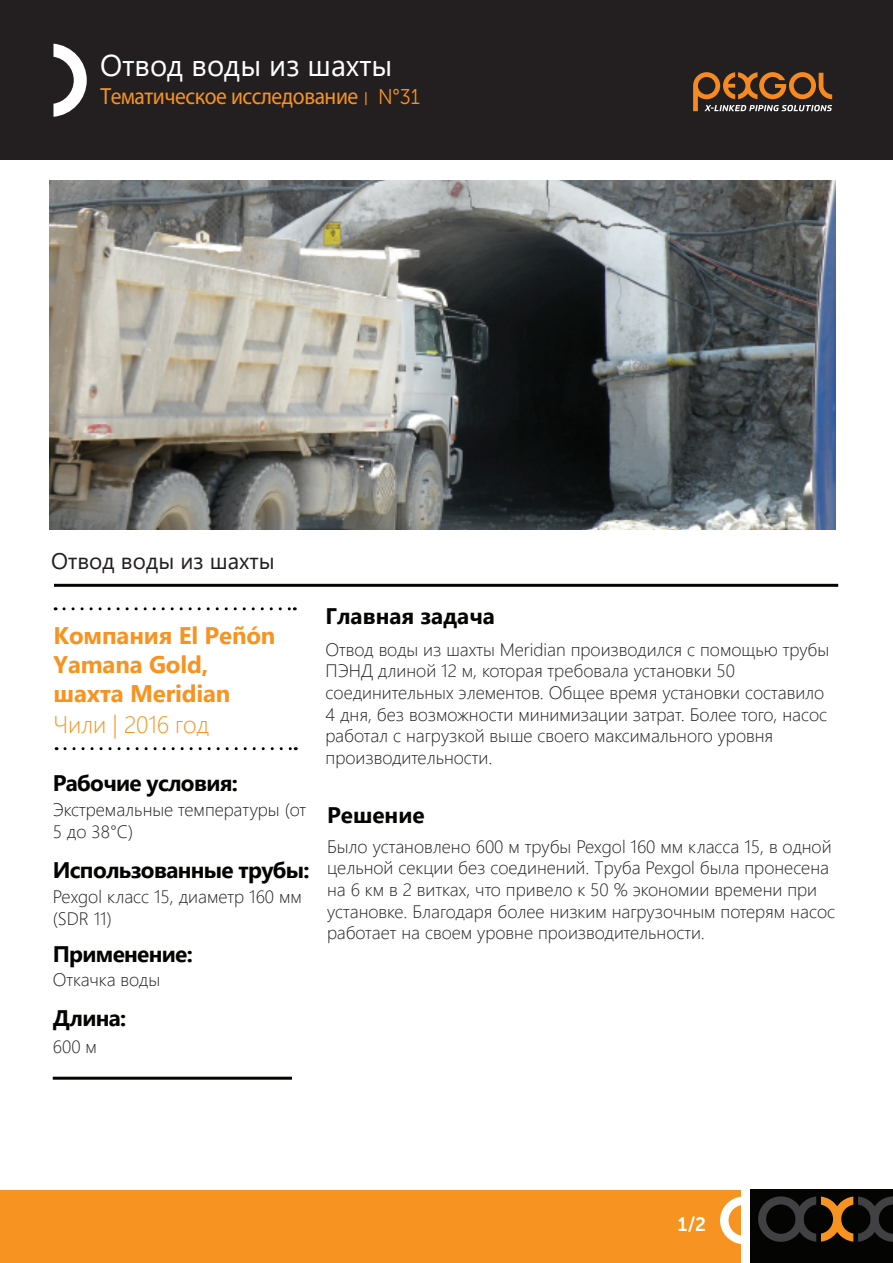
<style>
.page{position:relative;width:893px;height:1263px;background:#fff}
.page>*{position:absolute;margin:0;border:0;box-sizing:border-box;transform-origin:0 0}
.t1{font:30px "Segoe UI";color:#fff}
.t2{font:700 24px/28.8px "Segoe UI";letter-spacing:-.005em;color:#f79320}
.t3{font:300 24px "Segoe UI";letter-spacing:-.01em;color:#f79320}
.t4{font:23.4px "Myriad Pro";letter-spacing:-.02em;color:#f79320;scale:.92 1}
.t5{font:700 22.5px "Segoe UI";letter-spacing:-.03em;color:#040503}
.t6{font:700 22.5px "Segoe UI";color:#040503}
.t7{font:22.5px "Segoe UI";color:#231f20}
.t8{font:19.5px "Museo Sans 700";color:#fff;scale:.96 1}
.t9{font:300 18px/21.6px "Segoe UI";color:#231f20}
.s1{font-family:"Museo Sans 300";font-size:13.8px}
.s2{font-family:"Museo Sans 300";font-size:21.3px}
</style>
<div class="page">
<img style="left:49px;top:180px;width:786px;height:349px">
<div style="left:0;top:0;width:893px;height:159px;background:#231f20"></div>
<div style="left:0;top:1190px;width:740px;height:73px;background:#f79320"></div>
<svg style="left:720px;top:1196px;width:21px;height:48px"></svg>
<svg style="left:53px;top:44px;width:34px;height:73px"></svg>
<svg style="left:693px;top:72px;width:139px;height:39px"></svg>
<hr style="left:53px;top:1077px;width:239px;height:3px;background:#040503">
<svg style="left:64px;top:607px;width:231px;height:3px"></svg>
<svg style="left:65px;top:747px;width:231px;height:3px"></svg>
<hr style="left:54px;top:584px;width:784px;height:3px;background:#040503">
<div style="left:751px;top:1189px;width:142px;height:74px;background:#040503"></div>
<svg style="left:758px;top:1196px;width:135px;height:46px"></svg>
<h1 class="t1" style="left:100px;top:37px;width:294px">Отвод воды из шахты</h1>
<p class="t4" style="left:101px;top:82px;width:349px">Тематическое исследование <span class="s1">|</span> <span class="s2">N°31</span></p>
<p class="t7" style="left:51px;top:540px;width:225px">Отвод воды из шахты</p>
<h2 class="t2" style="left:54px;top:620px;width:223px">Компания El Peñón<br>Yamana Gold, шахта Meridian</h2>
<h2 class="t3" style="left:54px;top:702px;width:157px">Чили | 2016 год</h2>
<p class="t5" style="left:53px;top:762px;width:187px">Рабочие условия:</p>
<p class="t9" style="left:53px;top:797px;width:255px">Экстремальные температуры (от<br>5 до 38°C)</p>
<p class="t5" style="left:53px;top:849px;width:258px">Использованные трубы:</p>
<p class="t9" style="left:53px;top:884px;width:251px">Pexgol класс 15, диаметр 160 мм (SDR 11)</p>
<p class="t5" style="left:53px;top:932px;width:142px">Применение:</p>
<p class="t9" style="left:53px;top:967px;width:109px">Откачка воды</p>
<p class="t5" style="left:53px;top:997px;width:75px">Длина:</p>
<p class="t9" style="left:53px;top:1034px;width:46px">600 м</p>
<p class="t6" style="left:326px;top:595px;width:171px">Главная задача</p>
<p class="t9" style="left:326px;top:637px;width:505px">Отвод воды из шахты Meridian производился с помощью трубы ПЭНД длиной 12 м, которая требовала установки 50 соединительных элементов. Общее время установки составило 4 дня, без возможности минимизации затрат. Более того, насос работал с нагрузкой выше своего максимального уровня производительности.</p>
<p class="t6" style="left:327px;top:794px;width:99px">Решение</p>
<p class="t9" style="left:327px;top:834px;width:509px">Было установлено 600 м трубы Pexgol 160 мм класса 15, в одной цельной секции без соединений. Труба Pexgol была пронесена на 6 км в 2 витках, что привело к 50 % экономии времени при установке. Благодаря более низким нагрузочным потерям насос работает на своем уровне производительности.</p>
<p class="t8" style="left:678px;top:1213px;width:31px">1/2</p>
</div>
